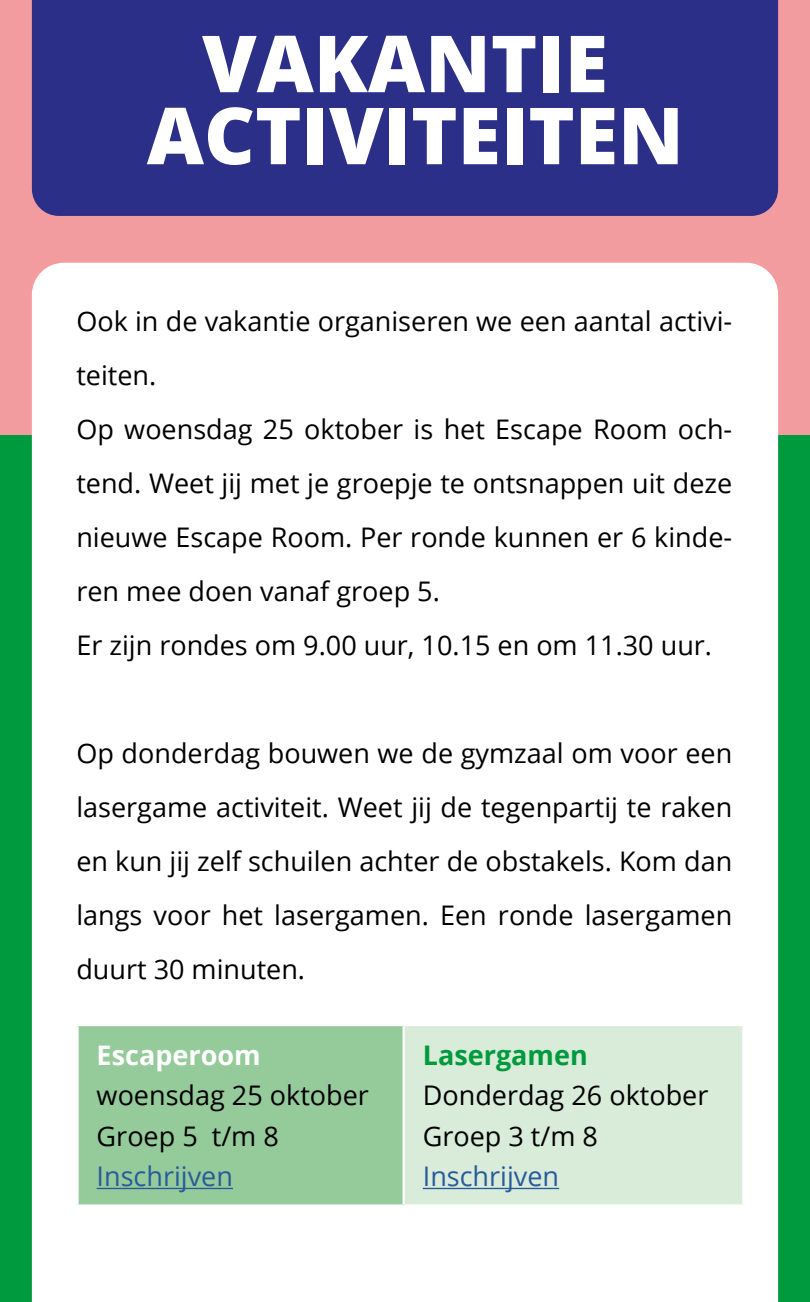
<style>
.page{position:relative;width:810px;height:1302px;background:#fff}
.page>*{position:absolute;margin:0;border:0;box-sizing:border-box;transform-origin:0 0}
.t1{font:800 78.75px/72px "Open Sans";color:#fff;text-align:center}
.t2{font:27px/54px "Open Sans";color:#000}
.t3{font:27px "Open Sans";color:#275b9b}
.t4{font:700 27px "Open Sans";color:#fff}
.t5{font:700 27px "Open Sans";color:#009a3e}
</style>
<div class="page">
<div style="left:0;top:0;width:810px;height:435px;background:#f39c9f"></div>
<div style="left:0;top:435px;width:810px;height:866px;background:#009a3e"></div>
<div style="left:32px;top:263px;width:746px;height:1038px;background:#fff"></div>
<div style="left:32px;top:0;width:746px;height:216px;background:#2c2f88"></div>
<div style="left:78px;top:1024px;width:326px;height:181px;background:#95ca9a"></div>
<div style="left:404px;top:1024px;width:339px;height:181px;background:#d9ebd9"></div>
<hr style="left:76px;top:1023px;width:328px;height:2px;background:#fff">
<hr style="left:76px;top:1025px;width:3px;height:179px;background:#fff">
<hr style="left:76px;top:1204px;width:328px;height:2px;background:#fff">
<hr style="left:403px;top:1025px;width:2px;height:179px;background:#fff">
<hr style="left:404px;top:1023px;width:340px;height:2px;background:#fff">
<hr style="left:742px;top:1025px;width:2px;height:179px;background:#fff">
<hr style="left:404px;top:1204px;width:340px;height:2px;background:#fff">
<hr style="left:97px;top:1187px;width:136px;height:1px;background:#275b9b">
<hr style="left:423px;top:1187px;width:136px;height:1px;background:#275b9b">
<h1 class="t1" style="left:147px;top:23px;width:538px">VAKANTIE<br>ACTIVITEITEN</h1>
<p class="t2" style="left:76px;top:293px;width:657px">Ook in de vakantie organiseren we een aantal activi&shy;teiten.<br>Op woensdag 25 oktober is het Escape Room och&shy;tend. Weet jij met je groepje te ontsnappen uit deze nieuwe Escape Room. Per ronde kunnen er 6 kinde&shy;ren mee doen vanaf groep 5.<br>Er zijn rondes om 9.00 uur, 10.15 en om 11.30 uur.</p>
<p class="t2" style="left:76px;top:725px;width:657px;text-align:justify">Op donderdag bouwen we de gymzaal om voor een lasergame activiteit. Weet jij de tegenpartij te raken en kun jij zelf schuilen achter de obstakels. Kom dan langs voor het lasergamen. Een ronde lasergamen duurt 30 minuten.</p>
<p class="t4" style="left:97px;top:1035px;width:165px">Escaperoom</p>
<p class="t2" style="left:97px;top:1074px;width:274px;line-height:40.5px">woensdag 25 oktober<br>Groep 5 t/m 8</p>
<p class="t3" style="left:97px;top:1157px;width:138px">Inschrijven</p>
<p class="t5" style="left:423px;top:1035px;width:166px">Lasergamen</p>
<p class="t2" style="left:423px;top:1074px;width:287px;line-height:40.5px">Donderdag 26 oktober<br>Groep 3 t/m 8</p>
<p class="t3" style="left:423px;top:1157px;width:138px">Inschrijven</p>
</div>
